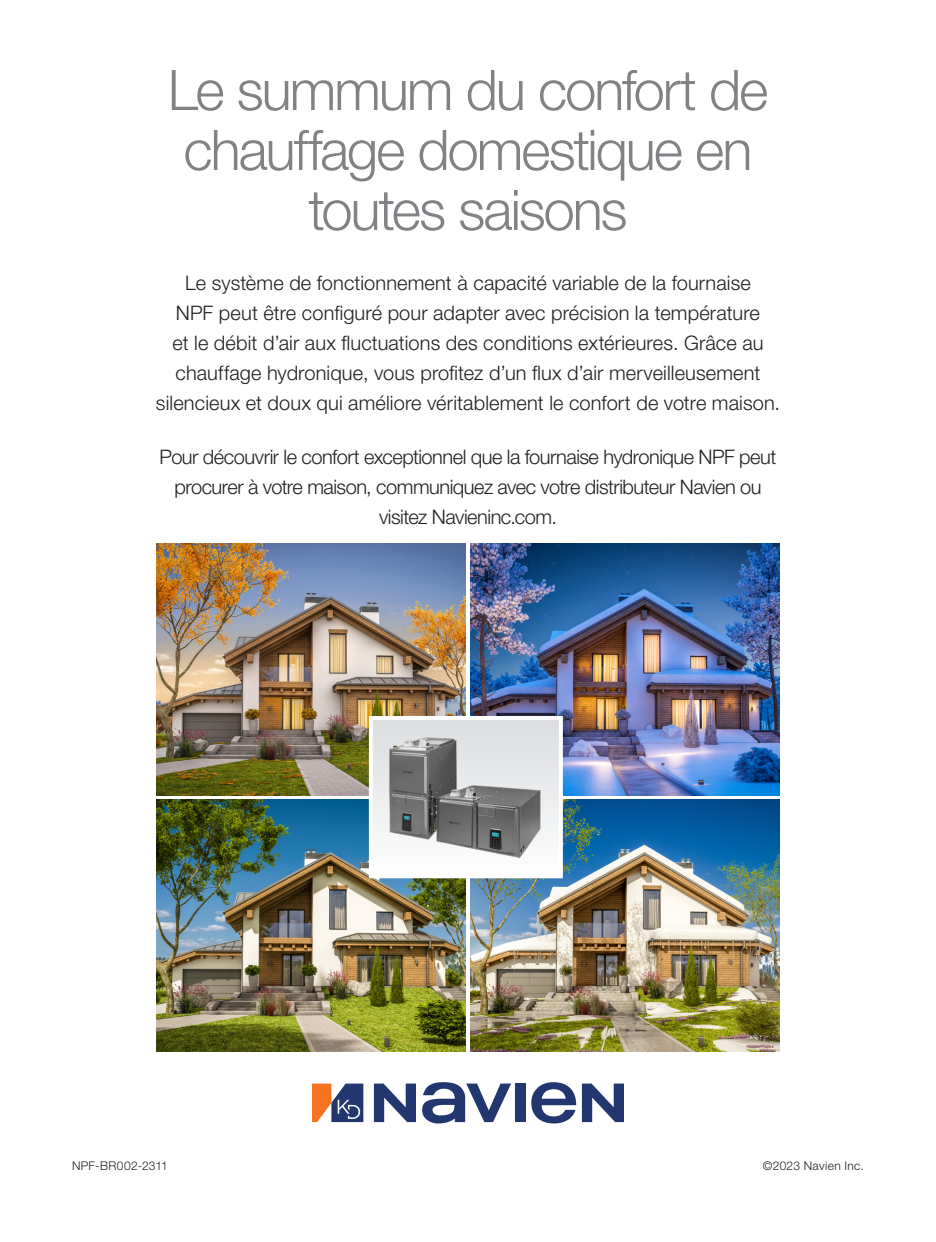
<style>
.page{position:relative;width:936px;height:1242px;background:#fff}
.page>*{position:absolute;margin:0;border:0;box-sizing:border-box;transform-origin:0 0}
.t1{font:300 56px/60px "Helvetica Neue LT Pro";letter-spacing:-.035em;color:#808285;text-align:center}
.t2{font:300 20px/30px "Helvetica Neue LT Pro";color:#231f20;text-align:center}
.t3{font:300 20px/30px "Helvetica Neue LT Pro";letter-spacing:-.025em;color:#231f20;text-align:center}
.t4{font:300 12px "Helvetica Neue LT Pro";letter-spacing:.03em;color:#231f20}
</style>
<div class="page">
<img style="left:156px;top:544px;width:310px;height:252px">
<img style="left:156px;top:800px;width:310px;height:252px">
<img style="left:470px;top:544px;width:310px;height:252px">
<img style="left:470px;top:800px;width:310px;height:252px">
<svg style="left:312px;top:1084px;width:51px;height:38px;background:#8d6f73"></svg>
<svg style="left:374px;top:1084px;width:42px;height:38px"></svg>
<svg style="left:582px;top:1084px;width:42px;height:38px"></svg>
<div style="left:515px;top:1084px;width:11px;height:38px;background:#223670"></div>
<svg style="left:422px;top:1082px;width:89px;height:42px"></svg>
<svg style="left:531px;top:1082px;width:45px;height:42px"></svg>
<svg style="left:367px;top:714px;width:198px;height:166px"></svg>
<h1 class="t1" style="left:168px;top:59px;width:602px">Le summum du confort de chauffage domestique en toutes saisons</h1>
<p class="t2" style="left:156px;top:267px;width:626px">Le système de fonctionnement à capacité variable de la fournaise<br>NPF peut être configuré pour adapter avec précision la température<br>et le débit d’air aux fluctuations des conditions extérieures. Grâce au chauffage hydronique, vous profitez d’un flux d’air merveilleusement silencieux et doux qui améliore véritablement le confort de votre maison.</p>
<p class="t3" style="left:160px;top:441px;width:618px">Pour découvrir le confort exceptionnel que la fournaise hydronique NPF peut procurer à votre maison, communiquez avec votre distributeur Navien ou visitez Navieninc.com.</p>
<p class="t4" style="left:72px;top:1158px;width:97px">NPF-BR002-2311</p>
<p class="t4" style="left:763px;top:1158px;width:103px">©2023 Navien Inc.</p>
</div>
